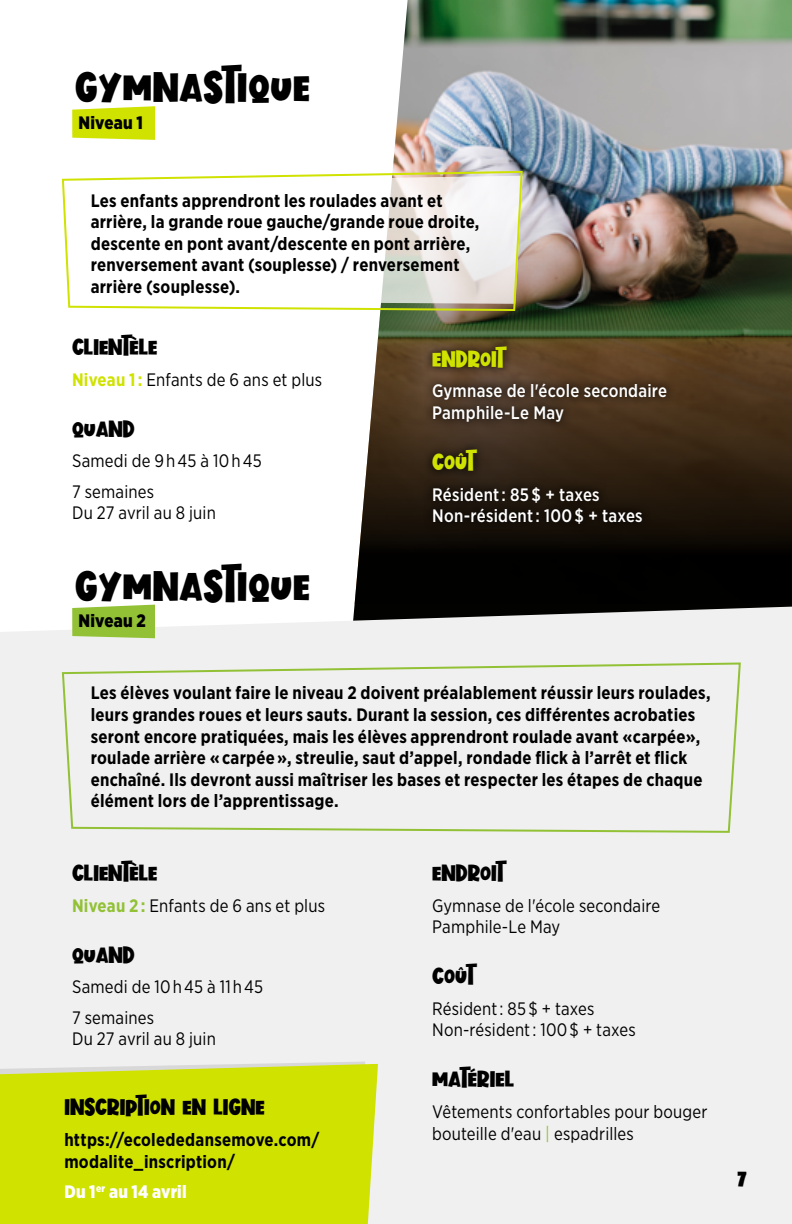
<style>
.page{position:relative;width:792px;height:1224px;background:#fff}
.page>*{position:absolute;margin:0;border:0;box-sizing:border-box;transform-origin:0 0}
.t1{font:40px "Blitzen Deer";letter-spacing:.02em;color:#000}
.t2{font:22px "Blitzen Deer";color:#000}
.t3{font:22px "Blitzen Deer";color:#cfe200}
.t4{font:700 18px/21.6px "Gotham Narrow";letter-spacing:.015em;color:#000;scale:.95 1}
.t5{font:18px/21.6px "Gotham Narrow";letter-spacing:.01em;color:#000;scale:.95 1}
.t6{font:500 18px/21.6px "Gotham Narrow";letter-spacing:.015em;color:#fff;scale:.95 1}
.t7{font:900 18px "Gotham Narrow";letter-spacing:.015em;color:#000;scale:.95 1}
.t8{font:900 18px "Gotham Narrow";letter-spacing:.01em;color:#fff;scale:.95 1}
.s1{font-weight:700;color:#cfe200}
.s2{font-weight:700;color:#92c136}
.s3{color:#92c136}
</style>
<div class="page">
<img style="left:354px;top:0;width:438px;height:604px">
<div style="left:0;top:607px;width:792px;height:617px;background:#f0f0f0"></div>
<svg style="left:72px;top:106px;width:83px;height:34px;background:#d3e418"></svg>
<svg style="left:61px;top:170px;width:463px;height:142px"></svg>
<div style="left:61px;top:661px;width:681px;height:173px;background:#f0f0f0"></div>
<svg style="left:424px;top:337px;width:252px;height:195px;background:#3a2a19"></svg>
<div style="left:0;top:1064px;width:378px;height:160px;background:#cfe200"></div>
<svg style="left:72px;top:605px;width:83px;height:33px;background:#99c443"></svg>
<h1 class="t1" style="left:75px;top:63px;width:237px">GYMNASTIQUE</h1>
<p class="t7" style="left:78px;top:111px;width:69px">Niveau 1</p>
<p class="t4" style="left:91px;top:189px;width:411px">Les enfants apprendront les roulades avant et arrière, la grande roue gauche/grande roue droite, descente en pont avant/descente en pont arrière, renversement avant (souplesse) / renversement arrière (souplesse).</p>
<p class="t2" style="left:72px;top:333px;width:87px">CLIENTÈLE</p>
<p class="t5" style="left:72px;top:368px;width:265px"><span class="s1">Niveau 1 :</span> Enfants de 6 ans et plus</p>
<p class="t2" style="left:72px;top:415px;width:64px">QUAND</p>
<p class="t5" style="left:72px;top:445px;width:201px;line-height:30.6px">Samedi de 9 h 45 à 10 h 45<br>7 semaines</p>
<p class="t5" style="left:72px;top:502px;width:153px">Du 27 avril au 8 juin</p>
<h1 class="t1" style="left:75px;top:561px;width:237px">GYMNASTIQUE</h1>
<p class="t7" style="left:78px;top:609px;width:72px">Niveau 2</p>
<p class="t3" style="left:432px;top:345px;width:73px">ENDROIT</p>
<p class="t6" style="left:432px;top:380px;width:249px">Gymnase de l'école secondaire<br>Pamphile-Le May</p>
<p class="t3" style="left:432px;top:448px;width:44px">COÛT</p>
<p class="t6" style="left:432px;top:483px;width:223px">Résident : 85 $ + taxes<br>Non-résident : 100 $ + taxes</p>
<p class="t4" style="left:91px;top:682px;width:654px">Les élèves voulant faire le niveau 2 doivent préalablement réussir leurs roulades, leurs grandes roues et leurs sauts. Durant la session, ces différentes acrobaties seront encore pratiquées, mais les élèves apprendront roulade avant «carpée», roulade arrière « carpée », streulie, saut d’appel, rondade flick à l’arrêt et flick enchaîné. Ils devront aussi maîtriser les bases et respecter les étapes de chaque élément lors de l’apprentissage.</p>
<p class="t2" style="left:72px;top:859px;width:87px">CLIENTÈLE</p>
<p class="t5" style="left:72px;top:894px;width:268px"><span class="s2">Niveau 2 :</span> Enfants de 6 ans et plus</p>
<p class="t2" style="left:72px;top:941px;width:64px">QUAND</p>
<p class="t5" style="left:72px;top:971px;width:203px;line-height:30.6px">Samedi de 10 h 45 à 11 h 45<br>7 semaines</p>
<p class="t5" style="left:72px;top:1028px;width:153px">Du 27 avril au 8 juin</p>
<p class="t2" style="left:64px;top:1094px;width:202px">INSCRIPTION EN LIGNE</p>
<p class="t4" style="left:64px;top:1129px;width:270px">https://ecolededansemove.com/ modalite_inscription/</p>
<p class="t8" style="left:64px;top:1180px;width:130px">Du 1<sup>er</sup> au 14 avril</p>
<p class="t2" style="left:432px;top:859px;width:73px">ENDROIT</p>
<p class="t5" style="left:432px;top:894px;width:242px">Gymnase de l'école secondaire<br>Pamphile-Le May</p>
<p class="t2" style="left:432px;top:963px;width:44px">COÛT</p>
<p class="t5" style="left:432px;top:997px;width:216px">Résident : 85 $ + taxes<br>Non-résident : 100 $ + taxes</p>
<p class="t2" style="left:432px;top:1066px;width:83px">MATÉRIEL</p>
<p class="t5" style="left:432px;top:1101px;width:291px">Vêtements confortables pour bouger bouteille d'eau <span class="s3">|</span> espadrilles</p>
<p class="t2" style="left:737px;top:1165px;width:11px">7</p>
</div>
